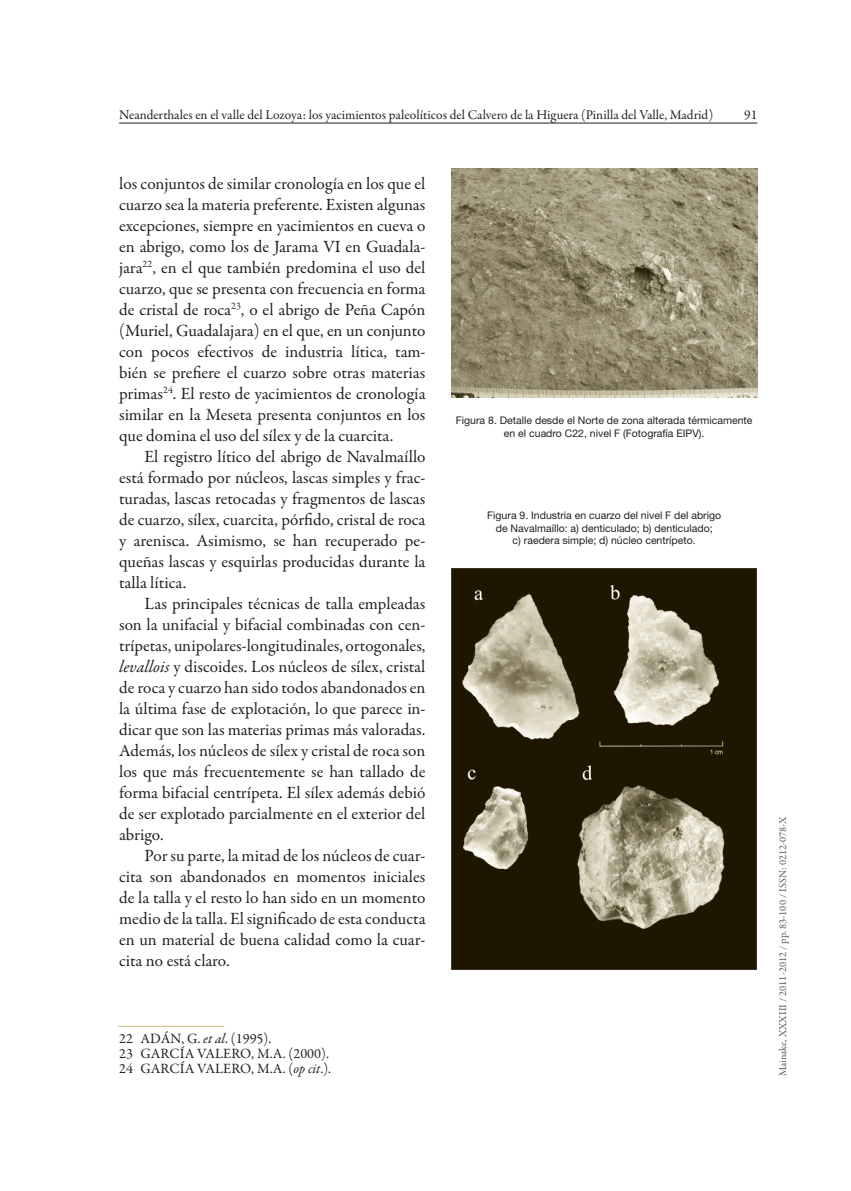
<style>
.page{position:relative;width:851px;height:1191px;background:#fff}
.page>*{position:absolute;margin:0;border:0;box-sizing:border-box;transform-origin:0 0}
.t1{font:17.25px/21px "Garamond Premr Pro";color:#231f20;text-align:justify}
.t2{font:14.25px/15px "Garamond Premr Pro";color:#231f20}
.t3{font:13.5px "Garamond Premr Pro";color:#231f20}
.t4{font:10.5px/12.6px "Helvetica Neue LT Std";color:#231f20;text-align:center}
.t5{font:10.5px "Garamond Premr Pro";color:#57585a}
.s1{font-style:italic}
</style>
<div class="page">
<hr style="left:119px;top:123px;width:638px;height:1px;background:#231f20">
<img style="left:451px;top:168px;width:306px;height:230px">
<img style="left:451px;top:569px;width:305px;height:400px">
<hr style="left:118px;top:1026px;width:106px;height:1px;background:#ccb576">
<p class="t3" style="left:119px;top:106px;width:595px">Neanderthales en el valle del Lozoya: los yacimientos paleolíticos del Calvero de la Higuera (Pinilla del Valle, Madrid)</p>
<p class="t3" style="left:744px;top:106px;width:15px">91</p>
<p class="t1" style="left:119px;top:173px;width:308px">los conjuntos de similar cronología en los que el cuarzo sea la materia preferente. Existen algunas excepciones, siempre en yacimientos en cueva o en abrigo, como los de Jarama VI en Guadala&shy;jara<sup>22</sup>, en el que también predomina el uso del cuarzo, que se presenta con frecuencia en forma de cristal de roca<sup>23</sup>, o el abrigo de Peña Capón (Muriel, Guadalajara) en el que, en un conjunto con pocos efectivos de industria lítica, tam&shy;bién se prefiere el cuarzo sobre otras materias primas<sup>24</sup>. El resto de yacimientos de cronología similar en la Meseta presenta conjuntos en los que domina el uso del sílex y de la cuarcita.</p>
<p class="t1" style="left:119px;top:446px;width:308px;text-indent:26px">El registro lítico del abrigo de Navalmaíllo está formado por núcleos, lascas simples y frac&shy;turadas, lascas retocadas y fragmentos de lascas de cuarzo, sílex, cuarcita, pórfido, cristal de roca y arenisca. Asimismo, se han recuperado pe&shy;queñas lascas y esquirlas producidas durante la talla lítica.</p>
<p class="t1" style="left:119px;top:593px;width:308px;text-indent:26px">Las principales técnicas de talla empleadas son la unifacial y bifacial combinadas con cen&shy;trípetas, unipolares-longitudinales, ortogonales, <span class="s1">levallois</span> y discoides. Los núcleos de sílex, cristal de roca y cuarzo han sido todos abandonados en la última fase de explotación, lo que parece in&shy;dicar que son las materias primas más valoradas.<br>Además, los núcleos de sílex y cristal de roca son los que más frecuentemente se han tallado de forma bifacial centrípeta. El sílex además debió de ser explotado parcialmente en el exterior del abrigo.</p>
<p class="t1" style="left:119px;top:845px;width:308px;text-indent:26px">Por su parte, la mitad de los núcleos de cuar&shy;cita son abandonados en momentos iniciales de la talla y el resto lo han sido en un momento medio de la talla. El significado de esta conducta en un material de buena calidad como la cuar&shy;cita no está claro.</p>
<p class="t2" style="left:119px;top:1031px;width:213px">22 ADÁN, G. <span class="s1">et al</span>. (1995).<br>23 GARCÍA VALERO, M.A. (2000).<br>24 GARCÍA VALERO, M.A. (<span class="s1">op cit</span>.).</p>
<p class="t4" style="left:456px;top:414px;width:298px">Figura 8. Detalle desde el Norte de zona alterada térmicamente en el cuadro C22, nivel F (Fotografía EIPV).</p>
<p class="t4" style="left:487px;top:509px;width:235px">Figura 9. Industria en cuarzo del nivel F del abrigo de Navalmaíllo: a) denticulado; b) denticulado;<br>c) raedera simple; d) núcleo centrípeto.</p>
<p class="t5" style="left:776px;top:1076px;width:261px;rotate:-90deg">Mainake, XXXIII / 2011-2012 / pp. 83-100 / ISSN: 0212-078-X</p>
</div>
